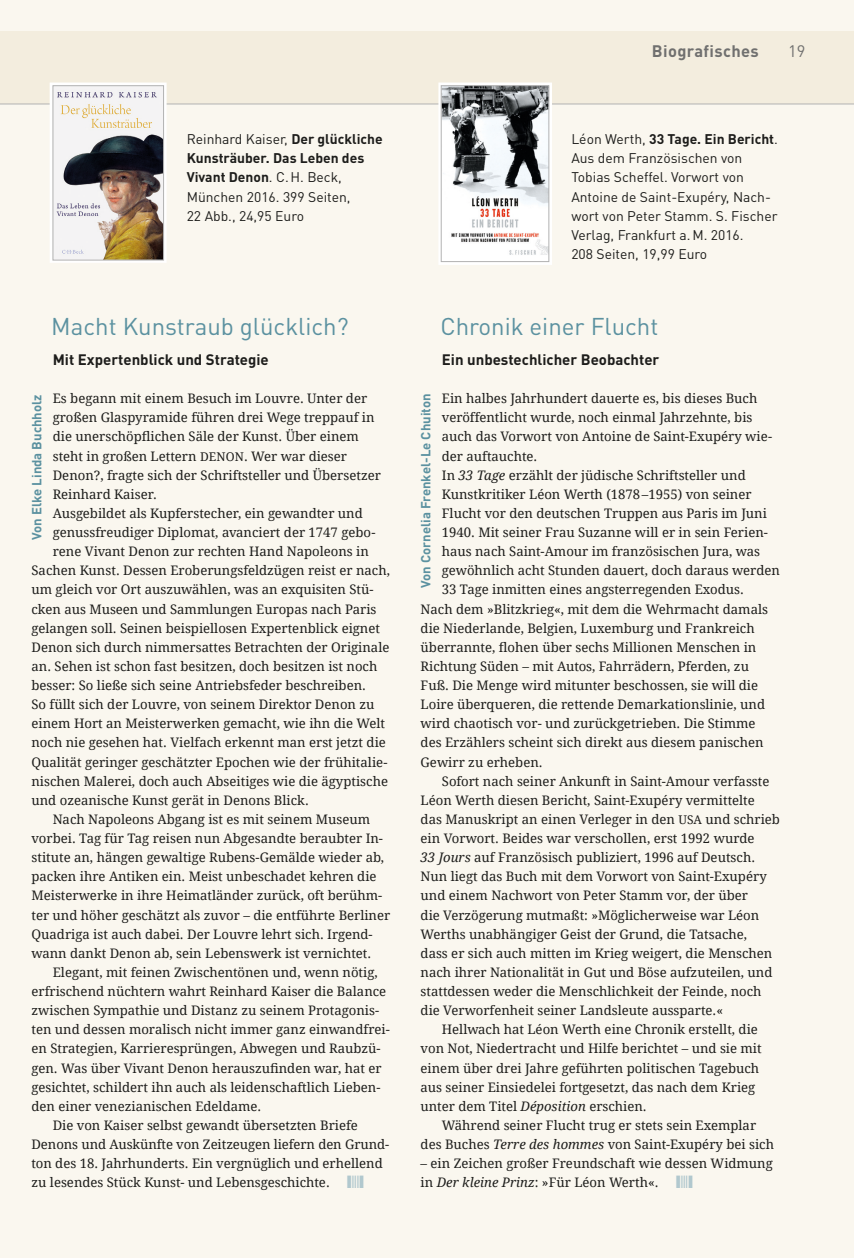
<style>
.page{position:relative;width:854px;height:1258px;background:#faf7ef}
.page>*{position:absolute;margin:0;border:0;box-sizing:border-box;transform-origin:0 0}
.t1{font:24px "DINOT";color:#5b91a0}
.t2{font:700 16.5px "DINOT";letter-spacing:.02em;color:#70706f}
.t3{font:16.5px "DINOT";color:#70706f}
.t4{font:700 15px "DINOT";color:#1d1d1b}
.t5{font:13.8px/19px "DINOT";color:#1d1d1b}
.t6{font:13.2px/19px "Droid Serif 2";color:#1d1d1b}
.t7{font:13.2px "Droid Serif";color:#1d1d1b}
.t8{font:700 13.2px "DINOT";color:#5b91a0}
.s1{font-weight:700}
.s2{font-size:12px}
.s3{font-family:"Droid Serif";font-style:italic}
</style>
<div class="page">
<div style="left:0;top:32px;width:854px;height:72px;background:#f3edde"></div>
<hr style="left:0;top:104px;width:854px;height:1px;background:#b2b2b2">
<img style="left:55px;top:87px;width:107px;height:171px">
<div style="left:50px;top:83px;width:117px;height:180px;border:3px solid #fff"></div>
<img style="left:443px;top:87px;width:104px;height:173px">
<div style="left:438px;top:83px;width:114px;height:182px;border:3px solid #fff"></div>
<div style="left:53px;top:85px;width:111px;height:175px;border:1px solid #b2b2b2"></div>
<div style="left:441px;top:85px;width:108px;height:177px;border:1px solid #b2b2b2"></div>
<p class="t2" style="left:652px;top:40px;width:108px">Biografisches</p>
<p class="t3" style="left:788px;top:40px;width:19px">19</p>
<p class="t5" style="left:187px;top:129px;width:197px">Reinhard Kaiser, <span class="s1">Der glückliche<br>Kunsträuber. Das Leben des<br>Vivant Denon</span>. C.H. Beck,<br>München 2016. 399 Seiten,<br>22 Abb., 24,95 Euro</p>
<p class="t5" style="left:571px;top:129px;width:208px">Léon Werth, <span class="s1">33 Tage. Ein Bericht</span>.<br>Aus dem Französischen von<br>Tobias Scheffel. Vorwort von<br>Antoine de Saint-Exupéry, Nach&shy;wort von Peter Stamm. S. Fischer<br>Verlag, Frankfurt a.M. 2016.<br>208 Seiten, 19,99 Euro</p>
<h1 class="t1" style="left:51px;top:310px;width:299px">Macht Kunstraub glücklich?</h1>
<p class="t4" style="left:53px;top:349px;width:218px">Mit Expertenblick und Strategie</p>
<p class="t6" style="left:53px;top:389px;width:323px">Es begann mit einem Besuch im Louvre. Unter der großen Glaspyramide führen drei Wege treppauf in</p>
<p class="t7" style="left:53px;top:428px;width:308px">die unerschöpflichen Säle der Kunst. Über einem</p>
<p class="t6" style="left:53px;top:446px;width:296px">steht in großen Lettern <span class="s2">DENON</span>. Wer war dieser</p>
<p class="t6" style="left:53px;top:465px;width:330px">Denon?, fragte sich der Schriftsteller und Übersetzer</p>
<p class="t6" style="left:53px;top:485px;width:106px">Reinhard Kaiser.</p>
<p class="t6" style="left:53px;top:504px;width:311px">Ausgebildet als Kupferstecher, ein gewandter und</p>
<p class="t6" style="left:53px;top:523px;width:324px">genussfreudiger Diplomat, avanciert der 1747 gebo-</p>
<p class="t6" style="left:53px;top:542px;width:318px">rene Vivant Denon zur rechten Hand Napoleons in</p>
<p class="t6" style="left:32px;top:561px;width:360px">Sachen Kunst. Dessen Eroberungsfeldzügen reist er nach,</p>
<p class="t6" style="left:32px;top:580px;width:343px">um gleich vor Ort auszuwählen, was an exquisiten Stü-</p>
<p class="t6" style="left:32px;top:599px;width:346px">cken aus Museen und Sammlungen Europas nach Paris</p>
<p class="t6" style="left:32px;top:618px;width:350px">gelangen soll. Seinen beispiellosen Expertenblick eignet</p>
<p class="t6" style="left:32px;top:638px;width:359px">Denon sich durch nimmersattes Betrachten der Originale</p>
<p class="t6" style="left:32px;top:657px;width:347px">an. Sehen ist schon fast besitzen, doch besitzen ist noch</p>
<p class="t6" style="left:32px;top:676px;width:336px">besser: So ließe sich seine Antriebsfeder beschreiben.</p>
<p class="t6" style="left:32px;top:695px;width:344px">So füllt sich der Louvre, von seinem Direktor Denon zu</p>
<p class="t6" style="left:32px;top:714px;width:355px">einem Hort an Meisterwerken gemacht, wie ihn die Welt</p>
<p class="t6" style="left:32px;top:733px;width:356px">noch nie gesehen hat. Vielfach erkennt man erst jetzt die</p>
<p class="t6" style="left:32px;top:752px;width:358px">Qualität geringer geschätzter Epochen wie der frühitalie-</p>
<p class="t6" style="left:32px;top:771px;width:358px">nischen Malerei, doch auch Abseitiges wie die ägyptische</p>
<p class="t6" style="left:32px;top:791px;width:279px">und ozeanische Kunst gerät in Denons Blick.</p>
<p class="t6" style="left:53px;top:810px;width:319px">Nach Napoleons Abgang ist es mit seinem Museum</p>
<p class="t6" style="left:32px;top:829px;width:353px">vorbei. Tag für Tag reisen nun Abgesandte beraubter In-</p>
<p class="t6" style="left:32px;top:848px;width:354px">stitute an, hängen gewaltige Rubens-Gemälde wieder ab,</p>
<p class="t6" style="left:32px;top:867px;width:347px">packen ihre Antiken ein. Meist unbeschadet kehren die</p>
<p class="t6" style="left:32px;top:886px;width:352px">Meisterwerke in ihre Heimatländer zurück, oft berühm-</p>
<p class="t6" style="left:32px;top:905px;width:360px">ter und höher geschätzt als zuvor – die entführte Berliner</p>
<p class="t6" style="left:32px;top:924px;width:343px">Quadriga ist auch dabei. Der Louvre lehrt sich. Irgend-</p>
<p class="t6" style="left:32px;top:944px;width:341px">wann dankt Denon ab, sein Lebenswerk ist vernichtet.</p>
<p class="t6" style="left:53px;top:963px;width:326px">Elegant, mit feinen Zwischentönen und, wenn nötig,</p>
<p class="t6" style="left:32px;top:982px;width:356px">erfrischend nüchtern wahrt Reinhard Kaiser die Balance</p>
<p class="t6" style="left:32px;top:1001px;width:349px">zwischen Sympathie und Distanz zu seinem Protagonis-</p>
<p class="t6" style="left:32px;top:1020px;width:360px">ten und dessen moralisch nicht immer ganz einwandfrei-</p>
<p class="t6" style="left:32px;top:1039px;width:351px">en Strategien, Karrieresprüngen, Abwegen und Raubzü-</p>
<p class="t7" style="left:32px;top:1059px;width:352px">gen. Was über Vivant Denon herauszufinden war, hat er</p>
<p class="t6" style="left:32px;top:1077px;width:350px">gesichtet, schildert ihn auch als leidenschaftlich Lieben-</p>
<p class="t6" style="left:32px;top:1097px;width:231px">den einer venezianischen Edeldame.</p>
<p class="t6" style="left:53px;top:1116px;width:307px">Die von Kaiser selbst gewandt übersetzten Briefe</p>
<p class="t6" style="left:32px;top:1135px;width:359px">Denons und Auskünfte von Zeitzeugen liefern den Grund-</p>
<p class="t6" style="left:32px;top:1154px;width:353px">ton des 18. Jahrhunderts. Ein vergnüglich und erhellend</p>
<p class="t6" style="left:32px;top:1173px;width:300px">zu lesendes Stück Kunst- und Lebensgeschichte.</p>
<p class="t8" style="left:28px;top:540px;width:147px;rotate:-90deg">Von Elke Linda Buchholz</p>
<h1 class="t1" style="left:440px;top:310px;width:220px">Chronik einer Flucht</h1>
<p class="t4" style="left:442px;top:349px;width:219px">Ein unbestechlicher Beobachter</p>
<p class="t6" style="left:442px;top:389px;width:317px">Ein halbes Jahrhundert dauerte es, bis dieses Buch</p>
<p class="t6" style="left:442px;top:408px;width:312px">veröffentlicht wurde, noch einmal Jahrzehnte, bis</p>
<p class="t6" style="left:442px;top:427px;width:332px">auch das Vorwort von Antoine de Saint-Exupéry wie-</p>
<p class="t6" style="left:442px;top:446px;width:97px">der auftauchte.</p>
<p class="t6" style="left:442px;top:465px;width:305px">In <span class="s3">33 Tage</span> erzählt der jüdische Schriftsteller und</p>
<p class="t6" style="left:442px;top:485px;width:311px">Kunstkritiker Léon Werth (1878–1955) von seiner</p>
<p class="t6" style="left:442px;top:504px;width:327px">Flucht vor den deutschen Truppen aus Paris im Juni</p>
<p class="t6" style="left:442px;top:523px;width:327px">1940. Mit seiner Frau Suzanne will er in sein Ferien-</p>
<p class="t6" style="left:442px;top:542px;width:320px">haus nach Saint-Amour im französischen Jura, was</p>
<p class="t6" style="left:442px;top:561px;width:340px">gewöhnlich acht Stunden dauert, doch daraus werden</p>
<p class="t6" style="left:442px;top:580px;width:303px">33 Tage inmitten eines angsterregenden Exodus.</p>
<p class="t6" style="left:421px;top:599px;width:349px">Nach dem »Blitzkrieg«, mit dem die Wehrmacht damals</p>
<p class="t6" style="left:421px;top:618px;width:336px">die Niederlande, Belgien, Luxemburg und Frankreich</p>
<p class="t7" style="left:421px;top:639px;width:337px">überrannte, flohen über sechs Millionen Menschen in</p>
<p class="t6" style="left:421px;top:657px;width:346px">Richtung Süden – mit Autos, Fahrrädern, Pferden, zu Fuß. Die Menge wird mitunter beschossen, sie will die Loire überqueren, die rettende Demarkationslinie, und wird chaotisch vor- und zurückgetrieben. Die Stimme des Erzählers scheint sich direkt aus diesem panischen Gewirr zu erheben.</p>
<p class="t6" style="left:442px;top:771px;width:329px">Sofort nach seiner Ankunft in Saint-Amour verfasste</p>
<p class="t6" style="left:421px;top:791px;width:336px">Léon Werth diesen Bericht, Saint-Exupéry vermittelte</p>
<p class="t6" style="left:421px;top:810px;width:361px">das Manuskript an einen Verleger in den <span class="s2">USA</span> und schrieb</p>
<p class="t6" style="left:421px;top:829px;width:335px">ein Vorwort. Beides war verschollen, erst 1992 wurde</p>
<p class="t6" style="left:421px;top:848px;width:336px"><span class="s3">33 Jours</span> auf Französisch publiziert, 1996 auf Deutsch.</p>
<p class="t6" style="left:421px;top:867px;width:348px">Nun liegt das Buch mit dem Vorwort von Saint-Exupéry</p>
<p class="t6" style="left:421px;top:886px;width:329px">und einem Nachwort von Peter Stamm vor, der über</p>
<p class="t6" style="left:421px;top:905px;width:340px">die Verzögerung mutmaßt: »Möglicherweise war Léon</p>
<p class="t6" style="left:421px;top:924px;width:328px">Werths unabhängiger Geist der Grund, die Tatsache,</p>
<p class="t6" style="left:421px;top:944px;width:353px">dass er sich auch mitten im Krieg weigert, die Menschen</p>
<p class="t6" style="left:421px;top:963px;width:353px">nach ihrer Nationalität in Gut und Böse aufzuteilen, und</p>
<p class="t6" style="left:421px;top:982px;width:342px">stattdessen weder die Menschlichkeit der Feinde, noch</p>
<p class="t6" style="left:421px;top:1001px;width:304px">die Verworfenheit seiner Landsleute aussparte.«</p>
<p class="t6" style="left:442px;top:1020px;width:318px">Hellwach hat Léon Werth eine Chronik erstellt, die</p>
<p class="t6" style="left:421px;top:1039px;width:343px">von Not, Niedertracht und Hilfe berichtet – und sie mit</p>
<p class="t6" style="left:421px;top:1058px;width:340px">einem über drei Jahre geführten politischen Tagebuch</p>
<p class="t6" style="left:421px;top:1077px;width:336px">aus seiner Einsiedelei fortgesetzt, das nach dem Krieg</p>
<p class="t6" style="left:421px;top:1097px;width:228px">unter dem Titel <span class="s3">Déposition</span> erschien.</p>
<p class="t6" style="left:442px;top:1116px;width:316px">Während seiner Flucht trug er stets sein Exemplar</p>
<p class="t6" style="left:421px;top:1135px;width:355px">des Buches <span class="s3">Terre des hommes</span> von Saint-Exupéry bei sich</p>
<p class="t6" style="left:421px;top:1154px;width:354px">– ein Zeichen großer Freundschaft wie dessen Widmung in <span class="s3">Der kleine Prinz</span>: »Für Léon Werth«.</p>
<p class="t8" style="left:417px;top:588px;width:196px;rotate:-90deg">Von Cornelia Frenkel-Le Chuiton</p>
</div>
